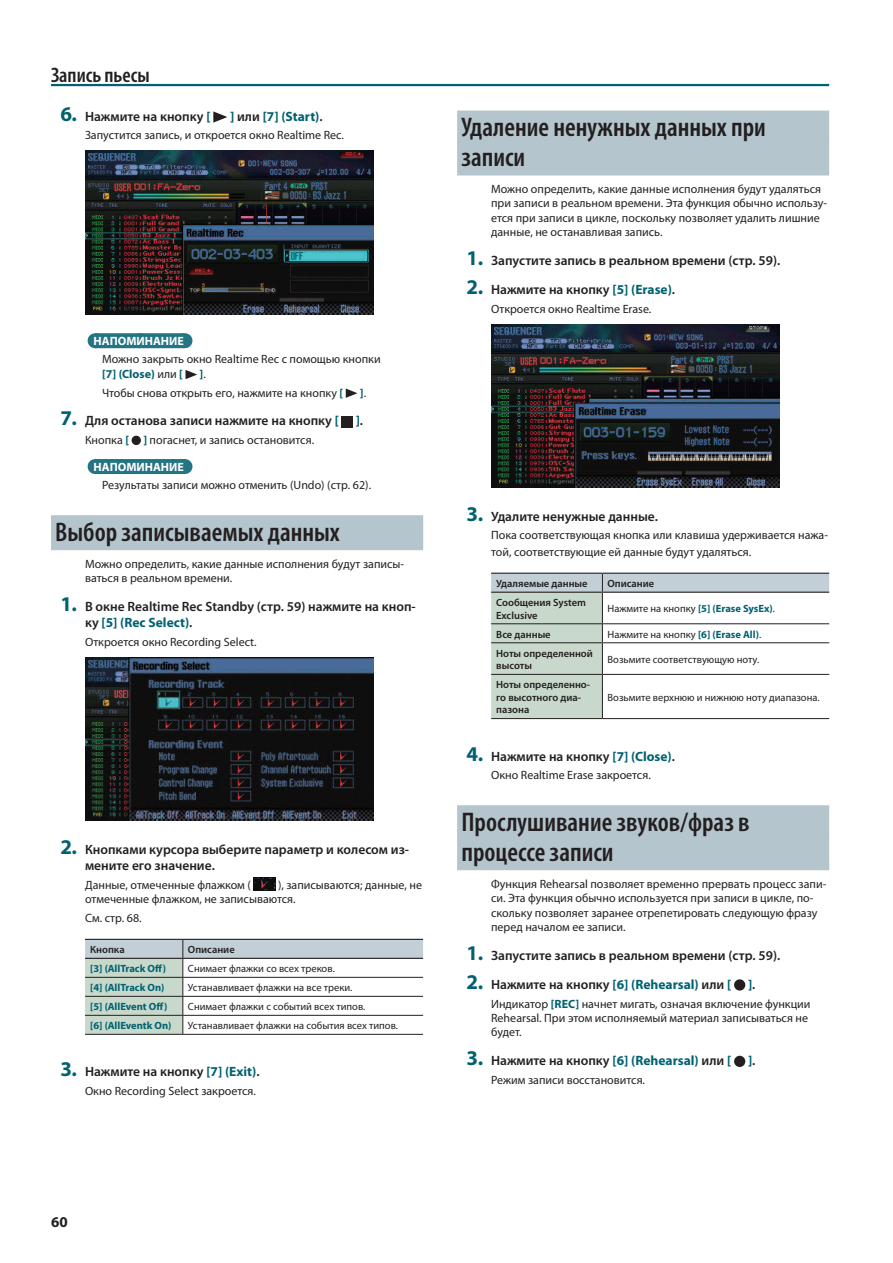
<style>
.page{position:relative;width:893px;height:1263px;background:#fff}
.page>*{position:absolute;margin:0;border:0;box-sizing:border-box;transform-origin:0 0}
.t1{font:600 condensed 27px/30px "Myriad Pro";color:#231f20}
.t2{font:600 condensed 21px "Myriad Pro";color:#231f20}
.t3{font:700 15px "Myriad Pro";color:#231f20}
.t4{font:600 13.5px/16.2px "Myriad Pro";color:#231f20}
.t5{font:700 13.5px "Myriad Pro";color:#006270}
.t6{font:12px/14.4px "Myriad Pro";color:#231f20}
.t7{font:700 12px "Myriad Pro";color:#fff}
.t8{font:700 12px "Myriad Pro";color:#006270}
.t9{font:10.5px "Myriad Pro";color:#231f20}
.t10{font:600 10.5px/12.6px "Myriad Pro";color:#231f20}
.t11{font:700 10.5px "Myriad Pro";color:#006270}
.s1{font-weight:700;font-size:21px;color:#006270}
.s2{font-weight:700;color:#006270}
.s3{font-weight:600;color:#231f20}
.s4{font-weight:400;color:#231f20}
</style>
<div class="page">
<hr style="left:51px;top:84px;width:778px;height:2px;background:#006270">
<div style="left:95px;top:333px;width:89px;height:15px;background:#247584"></div>
<svg style="left:140px;top:333px;width:22px;height:1px"></svg>
<svg style="left:184px;top:333px;width:1px;height:15px"></svg>
<div style="left:95px;top:459px;width:89px;height:15px;background:#247584"></div>
<svg style="left:184px;top:459px;width:1px;height:15px"></svg>
<div style="left:51px;top:515px;width:372px;height:33px;background:#b4c5cd"></div>
<div style="left:51px;top:517px;width:372px;height:33px;background:#b4c5cd"></div>
<svg style="left:213px;top:111px;width:14px;height:12px"></svg>
<img style="left:85px;top:151px;width:288px;height:163px">
<svg style="left:186px;top:370px;width:11px;height:9px"></svg>
<svg style="left:346px;top:388px;width:11px;height:10px"></svg>
<div style="left:342px;top:416px;width:11px;height:11px;background:#231f20"></div>
<div style="left:132px;top:436px;width:9px;height:9px;background:#231f20;border-radius:50%"></div>
<img style="left:85px;top:657px;width:288px;height:164px">
<img style="left:253px;top:878px;width:22px;height:12px">
<svg style="left:85px;top:939px;width:338px;height:95px"></svg>
<hr style="left:85px;top:1034px;width:98px;height:1px;background:#231f20">
<hr style="left:183px;top:1034px;width:240px;height:1px;background:#231f20">
<div style="left:457px;top:111px;width:372px;height:33px;background:#b4c5cd"></div>
<div style="left:457px;top:143px;width:372px;height:33px;background:#b4c5cd"></div>
<div style="left:457px;top:805px;width:372px;height:33px;background:#b4c5cd"></div>
<div style="left:457px;top:837px;width:372px;height:33px;background:#b4c5cd"></div>
<img style="left:491px;top:324px;width:288px;height:164px">
<svg style="left:491px;top:573px;width:338px;height:145px"></svg>
<hr style="left:491px;top:642px;width:111px;height:1px;background:#231f20">
<hr style="left:602px;top:642px;width:227px;height:1px;background:#231f20">
<hr style="left:602px;top:643px;width:1px;height:31px;background:#231f20">
<hr style="left:491px;top:674px;width:111px;height:1px;background:#231f20">
<hr style="left:602px;top:674px;width:227px;height:1px;background:#231f20">
<hr style="left:602px;top:675px;width:1px;height:43px;background:#231f20">
<hr style="left:491px;top:718px;width:111px;height:1px;background:#231f20">
<hr style="left:602px;top:718px;width:227px;height:1px;background:#231f20">
<div style="left:734px;top:979px;width:11px;height:11px;background:#231f20;border-radius:50%"></div>
<div style="left:734px;top:1056px;width:11px;height:11px;background:#231f20;border-radius:50%"></div>
<h2 class="t2" style="left:51px;top:67px;width:100px">Запись пьесы</h2>
<p class="t4" style="left:60px;top:109px;width:152px"><span class="s1">6.</span> Нажмите на кнопку <span class="s2">[</span></p>
<p class="t5" style="left:230px;top:111px;width:94px">] <span class="s3">или</span> [7] (Start) <span class="s3">.</span></p>
<p class="t6" style="left:85px;top:129px;width:260px">Запустится запись, и откроется окно Realtime Rec.</p>
<p class="t7" style="left:94px;top:336px;width:92px">НАПОМИНАНИЕ</p>
<p class="t6" style="left:102px;top:353px;width:280px">Можно закрыть окно Realtime Rec с помощью кнопки <span class="s2">[7] (Close)</span> или <span class="s2">[</span></p>
<p class="t6" style="left:102px;top:366px;width:243px;line-height:18.6px;text-indent:98px"><span class="s2">]</span>.<br>Чтобы снова открыть его, нажмите на кнопку <span class="s2">[</span></p>
<p class="t8" style="left:360px;top:388px;width:8px">]<span class="s4">.</span></p>
<p class="t4" style="left:60px;top:414px;width:304px"><span class="s1">7.</span> Для останова записи нажмите на кнопку <span class="s2">[ ]</span> .</p>
<p class="t6" style="left:85px;top:434px;width:231px">Кнопка <span class="s2">[ ]</span> погаснет, и запись остановится.</p>
<p class="t7" style="left:94px;top:462px;width:92px">НАПОМИНАНИЕ</p>
<p class="t6" style="left:102px;top:479px;width:271px">Результаты записи можно отменить (Undo) (стр. 62).</p>
<h1 class="t1" style="left:55px;top:519px;width:286px">Выбор записываемых данных</h1>
<p class="t6" style="left:85px;top:557px;width:321px">Можно определить, какие данные исполнения будут записы&shy;ваться в реальном времени.</p>
<p class="t4" style="left:85px;top:600px;width:332px;text-indent:-25px"><span class="s1">1.</span> В окне Realtime Rec Standby (стр . 59) нажмите на кноп&shy;ку <span class="s2">[5] (Rec Select)</span> .</p>
<p class="t6" style="left:85px;top:636px;width:173px">Откроется окно Recording Select.</p>
<p class="t4" style="left:85px;top:842px;width:326px;text-indent:-25px"><span class="s1">2.</span> Кнопками курсора выберите параметр и колесом из&shy;мените его значение .</p>
<p class="t6" style="left:85px;top:878px;width:167px">Данные, отмеченные флажком (</p>
<p class="t6" style="left:85px;top:878px;width:338px;text-indent:193px">), записываются; данные, не отмеченные флажком, не записываются.</p>
<p class="t6" style="left:85px;top:911px;width:58px">См. стр. 68.</p>
<p class="t10" style="left:90px;top:944px;width:36px">Кнопка</p>
<p class="t10" style="left:188px;top:944px;width:48px">Описание</p>
<p class="t11" style="left:90px;top:965px;width:77px">[3] (AllTrack Off)</p>
<p class="t9" style="left:188px;top:965px;width:148px">Снимает флажки со всех треков.</p>
<p class="t11" style="left:90px;top:984px;width:76px">[4] (AllTrack On)</p>
<p class="t9" style="left:188px;top:984px;width:166px">Устанавливает флажки на все треки.</p>
<p class="t11" style="left:90px;top:1003px;width:79px">[5] (AllEvent Off)</p>
<p class="t9" style="left:188px;top:1003px;width:179px">Снимает флажки с событий всех типов.</p>
<p class="t11" style="left:90px;top:1022px;width:83px">[6] (AllEventk On)</p>
<p class="t9" style="left:188px;top:1022px;width:212px">Устанавливает флажки на события всех типов.</p>
<p class="t4" style="left:60px;top:1065px;width:201px"><span class="s1">3.</span> Нажмите на кнопку <span class="s2">[7] (Exit)</span> .</p>
<p class="t6" style="left:85px;top:1085px;width:172px">Окно Recording Select закроется.</p>
<h1 class="t1" style="left:461px;top:114px;width:306px">Удаление ненужных данных при записи</h1>
<p class="t6" style="left:491px;top:183px;width:337px">Можно определить, какие данные исполнения будут удаляться при записи в реальном времени. Эта функция обычно использу&shy;ется при записи в цикле, поскольку позволяет удалить лишние данные, не останавливая запись.</p>
<p class="t4" style="left:467px;top:254px;width:315px"><span class="s1">1.</span> Запустите запись в реальном времени (стр . 59) .</p>
<p class="t4" style="left:467px;top:283px;width:210px"><span class="s1">2.</span> Нажмите на кнопку <span class="s2">[5] (Erase)</span> .</p>
<p class="t6" style="left:491px;top:303px;width:162px">Откроется окно Realtime Erase.</p>
<p class="t4" style="left:467px;top:509px;width:193px"><span class="s1">3.</span> Удалите ненужные данные .</p>
<p class="t6" style="left:491px;top:528px;width:338px;line-height:16.2px">Пока соответствующая кнопка или клавиша удерживается нажа&shy;той, соответствующие ей данные будут удаляться.</p>
<p class="t10" style="left:496px;top:578px;width:93px">Удаляемые данные</p>
<p class="t10" style="left:607px;top:578px;width:48px">Описание</p>
<p class="t10" style="left:496px;top:597px;width:91px">Сообщения System<br>Exclusive</p>
<p class="t9" style="left:607px;top:605px;width:169px">Нажмите на кнопку <span class="s2">[5] (Erase SysEx)</span>.</p>
<p class="t10" style="left:496px;top:629px;width:56px">Все данные</p>
<p class="t9" style="left:607px;top:630px;width:155px">Нажмите на кнопку <span class="s2">[6] (Erase All)</span>.</p>
<p class="t10" style="left:496px;top:648px;width:98px">Ноты определенной высоты</p>
<p class="t9" style="left:607px;top:655px;width:153px">Возьмите соответствующую ноту.</p>
<p class="t10" style="left:496px;top:679px;width:95px">Ноты определенно&shy;го высотного диа&shy;пазона</p>
<p class="t9" style="left:607px;top:693px;width:214px">Возьмите верхнюю и нижнюю ноту диапазона.</p>
<p class="t4" style="left:467px;top:749px;width:210px"><span class="s1">4.</span> Нажмите на кнопку <span class="s2">[7] (Close)</span> .</p>
<p class="t6" style="left:491px;top:769px;width:161px">Окно Realtime Erase закроется.</p>
<h1 class="t1" style="left:461px;top:809px;width:290px">Прослушивание звуков/фраз в процессе записи</h1>
<p class="t6" style="left:491px;top:877px;width:337px">Функция Rehearsal позволяет временно прервать процесс запи&shy;си. Эта функция обычно используется при записи в цикле, по&shy;скольку позволяет заранее отрепетировать следующую фразу перед началом ее записи.</p>
<p class="t4" style="left:467px;top:948px;width:315px"><span class="s1">1.</span> Запустите запись в реальном времени (стр . 59) .</p>
<p class="t4" style="left:467px;top:977px;width:290px"><span class="s1">2.</span> Нажмите на кнопку <span class="s2">[6] (Rehearsal)</span> или <span class="s2">[ ]</span> .</p>
<p class="t6" style="left:491px;top:997px;width:321px">Индикатор <span class="s2">[REC]</span> начнет мигать, означая включение функции<br>Rehearsal. При этом исполняемый материал записываться не будет.</p>
<p class="t4" style="left:467px;top:1054px;width:290px"><span class="s1">3.</span> Нажмите на кнопку <span class="s2">[6] (Rehearsal)</span> или <span class="s2">[ ]</span> .</p>
<p class="t6" style="left:491px;top:1074px;width:155px">Режим записи восстановится.</p>
<p class="t3" style="left:51px;top:1216px;width:18px">60</p>
</div>
